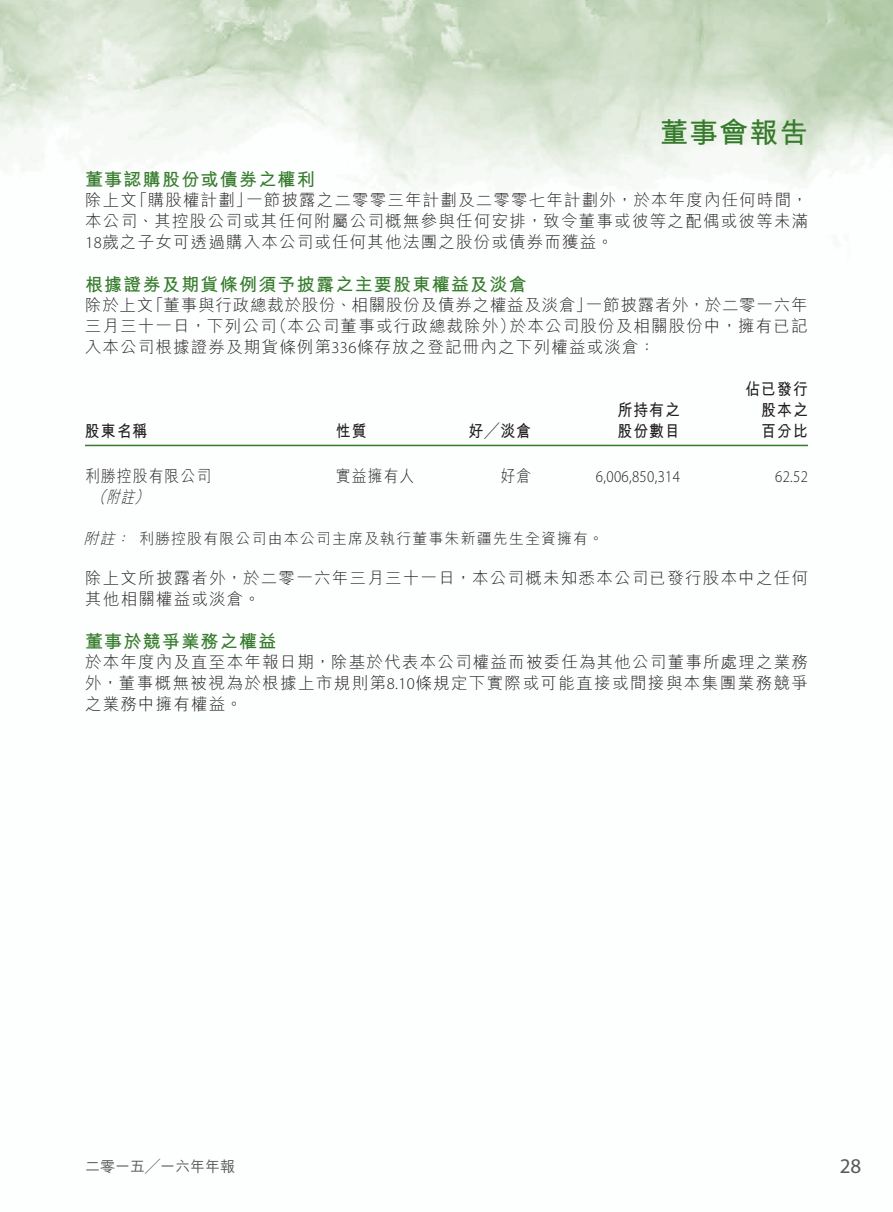
<style>
.page{position:relative;width:893px;height:1212px;background:#fff}
.page>*{position:absolute;margin:0;border:0;box-sizing:border-box;transform-origin:0 0}
.t1{font:700 28.5px "M Hei HK";letter-spacing:.05em;color:#357b2b}
.t2{font:21px "Myriad Pro";color:#57585a}
.t3{font:700 18px "M Hei HK";letter-spacing:.07em;color:#357b2b}
.t4{font:300 16.5px/21px "M Hei HK";letter-spacing:.07em;color:#231f20}
.t5{font:300 16.5px "M Hei HK";letter-spacing:.05em;color:#231f20}
.t6{font:700 16.5px/21px "M Hei HK";letter-spacing:.07em;color:#231f20;text-align:right;scale:.9 1}
.t7{font:300 16.5px "Myriad Pro";letter-spacing:.02em;color:#231f20;scale:.9 1}
.t8{font:300 16.5px "M Hei HK";letter-spacing:.07em;color:#231f20;scale:.9 1}
.t9{font:italic 300 16.5px "M Hei HK";color:#231f20;scale:.9 1}
.t10{font:italic 300 16.5px "M Hei HK";color:#231f20;scale:.8 1}
.t11{font:300 15px "M Hei HK";letter-spacing:.07em;color:#231f20}
.t12{font:500 15px "M Hei HK";color:#57585a}
.t13{font:italic 300 15px "M Hei HK";color:#231f20}
.s1{font-family:"Myriad Pro"}
.s2{font-style:italic}
</style>
<div class="page">
<img style="left:0;top:0;width:893px;height:447px">
<hr style="left:85px;top:445px;width:723px;height:1px;background:#357b2b">
<h1 class="t1" style="left:660px;top:111px;width:150px">董事會報告</h1>
<p class="t3" style="left:85px;top:166px;width:231px">董事認購股份或債券之權利</p>
<p class="t4" style="left:246px;top:189px;width:563px">一節披露之二零零三年計劃及二零零七年計劃外，於本年度內任何時間，</p>
<p class="t4" style="left:131px;top:189px;width:122px">「購股權計劃」</p>
<p class="t4" style="left:85px;top:189px;width:725px">除上文<br>本公司、其控股公司或其任何附屬公司概無參與任何安排，致令董事或彼等之配偶或彼等未滿<br><span class="s1">18</span>歲之子女可透過購入本公司或任何其他法團之股份或債券而獲益。</p>
<p class="t3" style="left:85px;top:271px;width:443px">根據證券及期貨條例須予披露之主要股東權益及淡倉</p>
<p class="t5" style="left:586px;top:293px;width:223px">一節披露者外，於二零一六年</p>
<p class="t5" style="left:147px;top:293px;width:446px">「董事與行政總裁於股份、相關股份及債券之權益及淡倉」</p>
<p class="t4" style="left:85px;top:294px;width:70px">除於上文</p>
<p class="t4" style="left:510px;top:315px;width:299px">於本公司股份及相關股份中，擁有已記</p>
<p class="t4" style="left:271px;top:315px;width:246px">（本公司董事或行政總裁除外）</p>
<p class="t4" style="left:85px;top:315px;width:572px">三月三十一日，下列公司<br>入本公司根據證券及期貨條例第<span class="s1">336</span>條存放之登記冊內之下列權益或淡倉：</p>
<p class="t6" style="left:85px;top:419px;width:71px">股東名稱</p>
<p class="t8" style="left:85px;top:464px;width:142px">利勝控股有限公司</p>
<p class="t9" style="left:134px;top:485px;width:25px">(</p>
<p class="t9" style="left:91px;top:485px;width:25px">（</p>
<p class="t10" style="left:106px;top:485px;width:43px">附註</p>
<p class="t6" style="left:336px;top:419px;width:36px">性質</p>
<p class="t8" style="left:336px;top:464px;width:89px">實益擁有人</p>
<p class="t6" style="left:469px;top:419px;width:71px">好╱淡倉</p>
<p class="t8" style="left:500px;top:464px;width:36px">好倉</p>
<p class="t6" style="left:617px;top:398px;width:71px">所持有之</p>
<p class="t6" style="left:617px;top:419px;width:71px">股份數目</p>
<p class="t7" style="left:596px;top:466px;width:95px">6,006,850,314</p>
<p class="t6" style="left:745px;top:377px;width:71px">佔已發行股本之</p>
<p class="t6" style="left:761px;top:419px;width:53px">百分比</p>
<p class="t7" style="left:775px;top:466px;width:38px">62.52</p>
<p class="t11" style="left:115px;top:527px;width:490px"><span class="s2">：</span>利勝控股有限公司由本公司主席及執行董事朱新疆先生全資擁有。</p>
<p class="t13" style="left:83px;top:527px;width:38px">附註</p>
<p class="t4" style="left:85px;top:567px;width:725px">除上文所披露者外，於二零一六年三月三十一日，本公司概未知悉本公司已發行股本中之任何其他相關權益或淡倉。</p>
<p class="t3" style="left:85px;top:628px;width:193px">董事於競爭業務之權益</p>
<p class="t4" style="left:85px;top:651px;width:724px;text-align:justify">於本年度內及直至本年報日期，除基於代表本公司權益而被委任為其他公司董事所處理之業務外，董事概無被視為於根據上市規則第<span class="s1">8.10</span>條規定下實際或可能直接或間接與本集團業務競爭之業務中擁有權益。</p>
<p class="t12" style="left:85px;top:1155px;width:151px">二零一五╱一六年年報</p>
<p class="t2" style="left:840px;top:1153px;width:23px">28</p>
</div>
